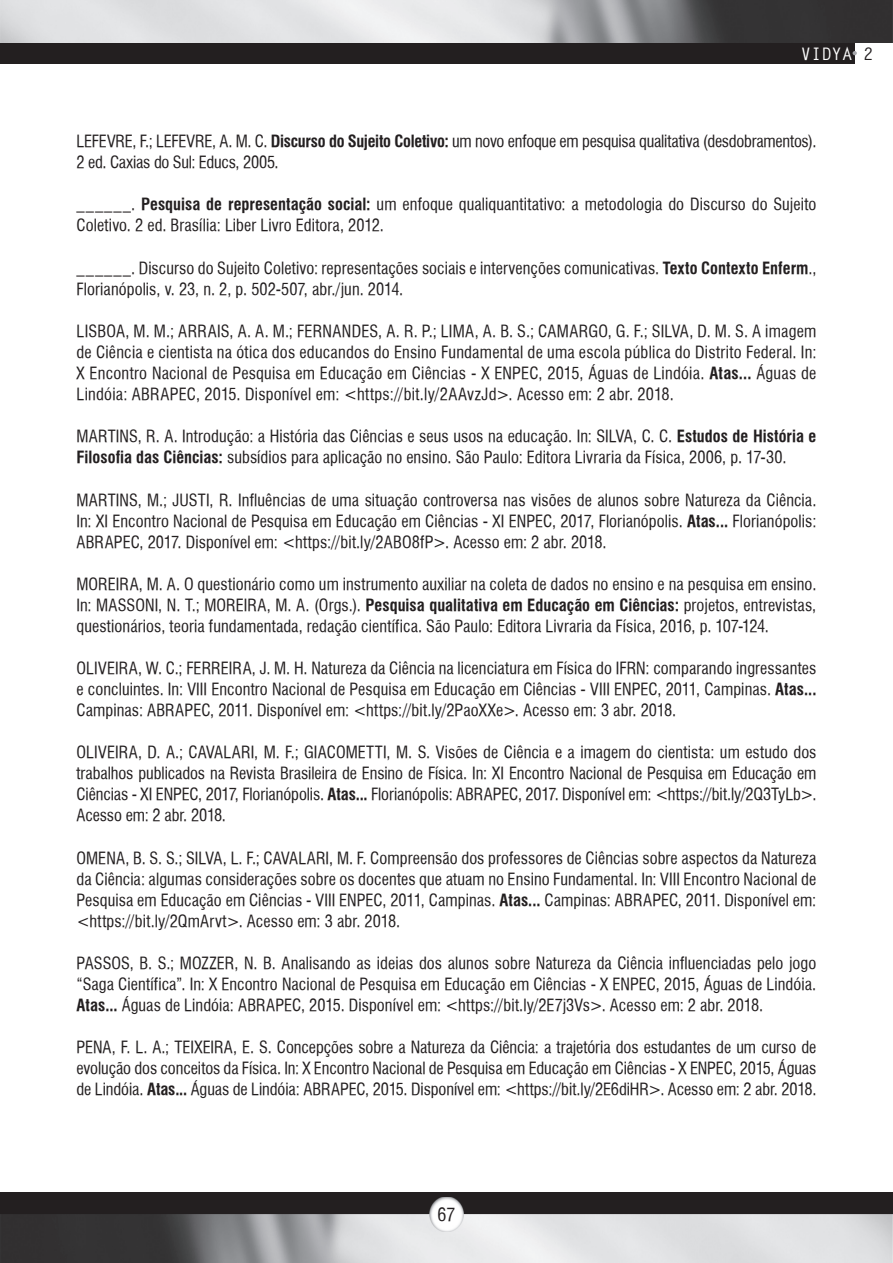
<style>
.page{position:relative;width:893px;height:1263px;background:#fff}
.page>*{position:absolute;margin:0;border:0;box-sizing:border-box;transform-origin:0 0}
.t1{font:18px "Halvett Condensed";color:#231f20}
.t2{font:700 17.25px "Letter Gothic Std";color:#fff}
.t3{font:16.5px/21px "Halvett Condensed";letter-spacing:.005em;color:#231f20;text-align:justify}
.t4{font:16.5px/21px "Halvett Condensed";letter-spacing:-.015em;color:#231f20}
.s1{color:#231f20}
.s2{font-family:"Halvett";font-weight:700;font-stretch:condensed}
</style>
<div class="page">
<div style="left:0;top:0;width:855px;height:64px;background:#231f20"></div>
<img style="left:0;top:0;width:893px;height:43px">
<svg style="left:853px;top:51px;width:4px;height:4px"></svg>
<div style="left:0;top:1193px;width:893px;height:70px;background:#231f20"></div>
<img style="left:0;top:1214px;width:893px;height:49px">
<img style="left:429px;top:1197px;width:34px;height:34px">
<p class="t2" style="left:801px;top:43px;width:74px">VIDYA <span class="s1">2</span></p>
<p class="t4" style="left:77px;top:131px;width:741px">LEFEVRE, F.; LEFEVRE, A. M. C. <span class="s2">Discurso do Sujeito Coletivo:</span> um novo enfoque em pesquisa qualitativa (desdobramentos).<br>2 ed. Caxias do Sul: Educs, 2005.</p>
<p class="t3" style="left:77px;top:194px;width:741px">______. <span class="s2">Pesquisa de representação social:</span> um enfoque qualiquantitativo: a metodologia do Discurso do Sujeito<br>Coletivo. 2 ed. Brasília: Liber Livro Editora, 2012.</p>
<p class="t3" style="left:77px;top:257px;width:741px">______. Discurso do Sujeito Coletivo: representações sociais e intervenções comunicativas. <span class="s2">Texto Contexto Enferm</span>.,<br>Florianópolis, v. 23, n. 2, p. 502-507, abr./jun. 2014.</p>
<p class="t3" style="left:77px;top:320px;width:741px">LISBOA, M. M.; ARRAIS, A. A. M.; FERNANDES, A. R. P.; LIMA, A. B. S.; CAMARGO, G. F.; SILVA, D. M. S. A imagem de Ciência e cientista na ótica dos educandos do Ensino Fundamental de uma escola pública do Distrito Federal. In:<br>X Encontro Nacional de Pesquisa em Educação em Ciências - X ENPEC, 2015, Águas de Lindóia. <span class="s2">Atas...</span> Águas de Lindóia: ABRAPEC, 2015. Disponível em: &lt;https://bit.ly/2AAvzJd&gt;. Acesso em: 2 abr. 2018.</p>
<p class="t3" style="left:77px;top:426px;width:741px">MARTINS, R. A. Introdução: a História das Ciências e seus usos na educação. In: SILVA, C. C. <span class="s2">Estudos de História e<br>Filosofia das Ciências:</span> subsídios para aplicação no ensino. São Paulo: Editora Livraria da Física, 2006, p. 17-30.</p>
<p class="t3" style="left:77px;top:489px;width:741px">MARTINS, M.; JUSTI, R. Influências de uma situação controversa nas visões de alunos sobre Natureza da Ciência.<br>In: XI Encontro Nacional de Pesquisa em Educação em Ciências - XI ENPEC, 2017, Florianópolis. <span class="s2">Atas...</span> Florianópolis:<br>ABRAPEC, 2017. Disponível em: &lt;https://bit.ly/2ABO8fP&gt;. Acesso em: 2 abr. 2018.</p>
<p class="t3" style="left:77px;top:573px;width:741px">MOREIRA, M. A. O questionário como um instrumento auxiliar na coleta de dados no ensino e na pesquisa em ensino.<br>In: MASSONI, N. T.; MOREIRA, M. A. (Orgs.). <span class="s2">Pesquisa qualitativa em Educação em Ciências:</span> projetos, entrevistas, questionários, teoria fundamentada, redação científica. São Paulo: Editora Livraria da Física, 2016, p. 107-124.</p>
<p class="t3" style="left:77px;top:657px;width:741px">OLIVEIRA, W. C.; FERREIRA, J. M. H. Natureza da Ciência na licenciatura em Física do IFRN: comparando ingressantes e concluintes. In: VIII Encontro Nacional de Pesquisa em Educação em Ciências - VIII ENPEC, 2011, Campinas. <span class="s2">Atas...<br></span>Campinas: ABRAPEC, 2011. Disponível em: &lt;https://bit.ly/2PaoXXe&gt;. Acesso em: 3 abr. 2018.</p>
<p class="t3" style="left:77px;top:742px;width:741px">OLIVEIRA, D. A.; CAVALARI, M. F.; GIACOMETTI, M. S. Visões de Ciência e a imagem do cientista: um estudo dos trabalhos publicados na Revista Brasileira de Ensino de Física. In: XI Encontro Nacional de Pesquisa em Educação em Ciências - XI ENPEC, 2017, Florianópolis. <span class="s2">Atas...</span> Florianópolis: ABRAPEC, 2017. Disponível em: &lt;https://bit.ly/2Q3TyLb&gt;.<br>Acesso em: 2 abr. 2018.</p>
<p class="t3" style="left:77px;top:847px;width:741px">OMENA, B. S. S.; SILVA, L. F.; CAVALARI, M. F. Compreensão dos professores de Ciências sobre aspectos da Natureza da Ciência: algumas considerações sobre os docentes que atuam no Ensino Fundamental. In: VIII Encontro Nacional de Pesquisa em Educação em Ciências - VIII ENPEC, 2011, Campinas. <span class="s2">Atas...</span> Campinas: ABRAPEC, 2011. Disponível em: &lt;https://bit.ly/2QmArvt&gt;. Acesso em: 3 abr. 2018.</p>
<p class="t3" style="left:77px;top:952px;width:741px">PASSOS, B. S.; MOZZER, N. B. Analisando as ideias dos alunos sobre Natureza da Ciência influenciadas pelo jogo “Saga Científica”. In: X Encontro Nacional de Pesquisa em Educação em Ciências - X ENPEC, 2015, Águas de Lindóia.<br><span class="s2">Atas...</span> Águas de Lindóia: ABRAPEC, 2015. Disponível em: &lt;https://bit.ly/2E7j3Vs&gt;. Acesso em: 2 abr. 2018.</p>
<p class="t3" style="left:77px;top:1037px;width:741px">PENA, F. L. A.; TEIXEIRA, E. S. Concepções sobre a Natureza da Ciência: a trajetória dos estudantes de um curso de evolução dos conceitos da Física. In: X Encontro Nacional de Pesquisa em Educação em Ciências - X ENPEC, 2015, Águas de Lindóia. <span class="s2">Atas...</span> Águas de Lindóia: ABRAPEC, 2015. Disponível em: &lt;https://bit.ly/2E6diHR&gt;. Acesso em: 2 abr. 2018.</p>
<p class="t1" style="left:438px;top:1204px;width:19px">67</p>
</div>
